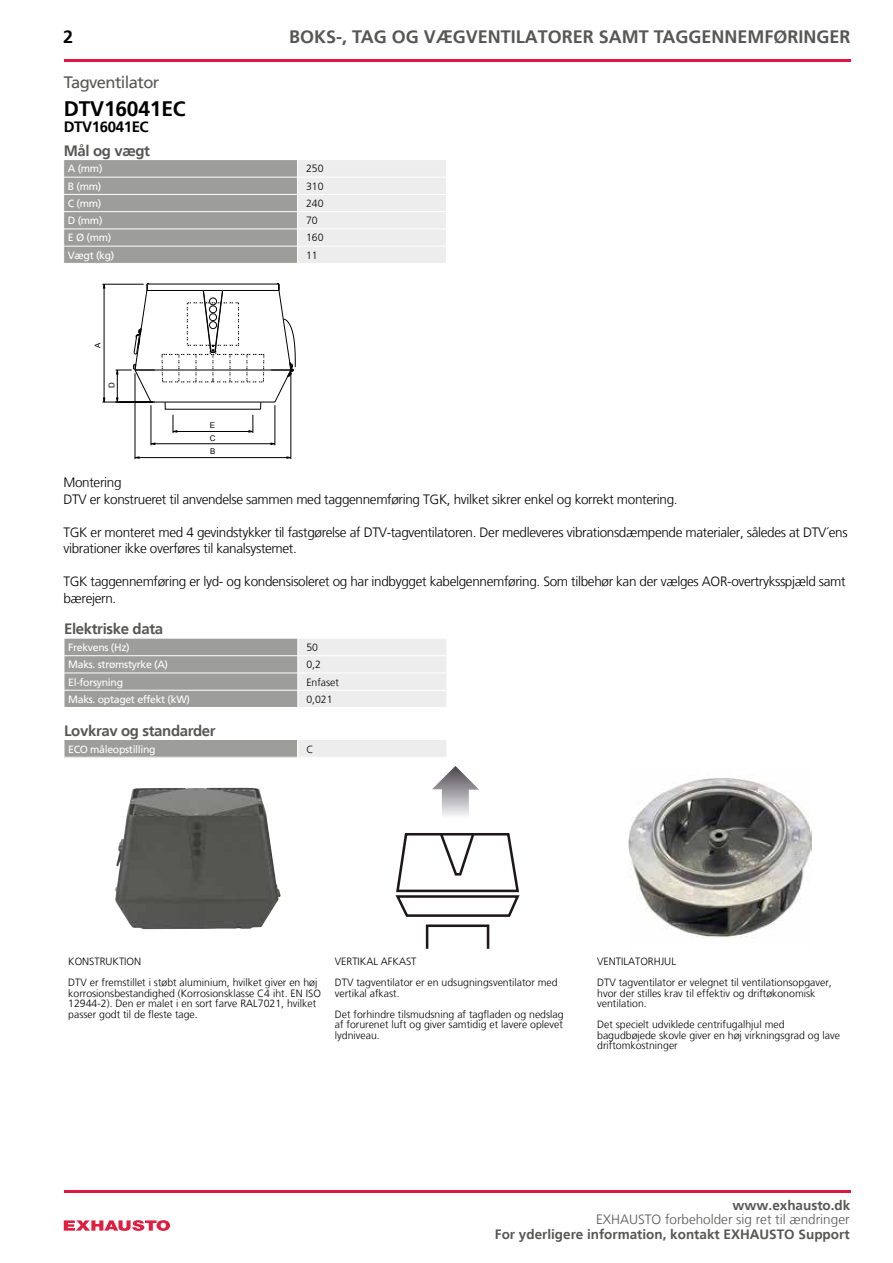
<style>
.page{position:relative;width:893px;height:1263px;background:#fff}
.page>*{position:absolute;margin:0;border:0;box-sizing:border-box;transform-origin:0 0}
.t1{font:700 21px "Frutiger LT";letter-spacing:-.01em;color:#000}
.t2{font:700 18px "Frutiger LT";color:#575756}
.t3{font:700 18px "Frutiger LT";color:#000}
.t4{font:16.5px "Frutiger LT";letter-spacing:-.035em;color:#575756}
.t5{font:700 15px "Frutiger LT";letter-spacing:-.025em;color:#575756}
.t6{font:700 15px "Frutiger LT";letter-spacing:-.025em;color:#000}
.t7{font:300 13.5px/16.5px "Frutiger LT";letter-spacing:-.025em;color:#000}
.t8{font:700 13.5px "Frutiger LT";color:#575756}
.t9{font:300 13.5px "Frutiger LT";color:#575756}
.t10{font:300 10.5px/10.5px "Frutiger LT";color:#000}
.t11{font:10.5px "Frutiger LT";letter-spacing:-.03em;color:#fff}
.t12{font:7.95px/13px "Arial";color:#000;text-align:justify}
</style>
<div class="page">
<svg style="left:64px;top:1220px;width:106px;height:11px"></svg>
<hr style="left:64px;top:60px;width:786px;height:2px;background:#df1641">
<hr style="left:64px;top:1190px;width:786px;height:2px;background:#df1641">
<svg style="left:63px;top:160px;width:383px;height:103px;background:#bfbfbf"></svg>
<hr style="left:158px;top:402px;width:117px;height:1px;background:#000">
<hr style="left:223px;top:290px;width:56px;height:1px;background:#000">
<hr style="left:135px;top:370px;width:156px;height:1px;background:#000">
<hr style="left:147px;top:284px;width:132px;height:1px;background:#000">
<svg style="left:271px;top:283px;width:25px;height:119px"></svg>
<hr style="left:102px;top:284px;width:42px;height:1px;background:#000">
<hr style="left:102px;top:402px;width:51px;height:1px;background:#000">
<hr style="left:104px;top:288px;width:1px;height:110px;background:#000">
<svg style="left:116px;top:283px;width:148px;height:150px"></svg>
<hr style="left:151px;top:405px;width:1px;height:40px;background:#000">
<hr style="left:275px;top:405px;width:1px;height:40px;background:#000">
<hr style="left:155px;top:443px;width:116px;height:1px;background:#000">
<hr style="left:135px;top:373px;width:1px;height:86px;background:#000">
<hr style="left:291px;top:376px;width:1px;height:83px;background:#000">
<hr style="left:139px;top:457px;width:148px;height:1px;background:#000">
<svg style="left:286px;top:457px;width:6px;height:2px"></svg>
<svg style="left:64px;top:638px;width:382px;height:69px;background:#bfbfbf"></svg>
<div style="left:64px;top:740px;width:234px;height:17px;background:#9d9d9c"></div>
<div style="left:298px;top:740px;width:149px;height:17px;background:#ededed"></div>
<svg style="left:64px;top:740px;width:1px;height:17px"></svg>
<img style="left:115px;top:787px;width:166px;height:142px">
<svg style="left:396px;top:833px;width:124px;height:84px"></svg>
<svg style="left:432px;top:766px;width:47px;height:50px"></svg>
<svg style="left:426px;top:924px;width:63px;height:25px"></svg>
<img style="left:628px;top:778px;width:183px;height:160px">
<h2 class="t3" style="left:63px;top:27px;width:12px">2</h2>
<h3 class="t4" style="left:64px;top:73px;width:97px">Tagventilator</h3>
<h1 class="t1" style="left:64px;top:96px;width:123px">DTV16041EC</h1>
<h3 class="t6" style="left:64px;top:118px;width:87px">DTV16041EC</h3>
<h2 class="t2" style="left:289px;top:27px;width:563px">BOKS-, TAG OG VÆGVENTILATORER SAMT TAGGENNEMFØRINGER</h2>
<h3 class="t5" style="left:64px;top:142px;width:88px">Mål og vægt</h3>
<p class="t11" style="left:68px;top:163px;width:36px">A (mm)</p>
<p class="t10" style="left:306px;top:164px;width:19px">250</p>
<p class="t11" style="left:68px;top:180px;width:35px">B (mm)</p>
<p class="t10" style="left:306px;top:181px;width:19px">310</p>
<p class="t11" style="left:68px;top:197px;width:35px">C (mm)</p>
<p class="t10" style="left:306px;top:198px;width:19px">240</p>
<p class="t11" style="left:68px;top:214px;width:36px">D (mm)</p>
<p class="t10" style="left:306px;top:215px;width:13px">70</p>
<p class="t11" style="left:68px;top:232px;width:45px">E Ø (mm)</p>
<p class="t10" style="left:306px;top:233px;width:19px">160</p>
<p class="t11" style="left:68px;top:249px;width:48px">Vægt (kg)</p>
<p class="t10" style="left:306px;top:250px;width:13px">11</p>
<p class="t12" style="left:91px;top:348px;width:7px;rotate:-90deg">A</p>
<p class="t12" style="left:105px;top:388px;width:7px;rotate:-90deg">D</p>
<p class="t12" style="left:210px;top:419px;width:7px">E C B</p>
<p class="t7" style="left:63px;top:474px;width:616px">Montering<br>DTV er konstrueret til anvendelse sammen med taggennemføring TGK, hvilket sikrer enkel og korrekt montering.</p>
<p class="t7" style="left:63px;top:524px;width:786px">TGK er monteret med 4 gevindstykker til fastgørelse af DTV-tagventilatoren. Der medleveres vibrationsdæmpende materialer, således at DTV´ens vibrationer ikke overføres til kanalsystemet.</p>
<p class="t7" style="left:63px;top:573px;width:784px">TGK taggennemføring er lyd- og kondensisoleret og har indbygget kabelgennemføring. Som tilbehør kan der vælges AOR-overtryksspjæld samt bærejern.</p>
<h3 class="t5" style="left:64px;top:620px;width:100px">Elektriske data</h3>
<p class="t11" style="left:68px;top:641px;width:63px">Frekvens (Hz)</p>
<p class="t10" style="left:306px;top:642px;width:13px">50</p>
<p class="t11" style="left:68px;top:658px;width:101px">Maks. strømstyrke (A)</p>
<p class="t10" style="left:306px;top:659px;width:16px">0,2</p>
<p class="t11" style="left:68px;top:676px;width:56px">El-forsyning</p>
<p class="t10" style="left:306px;top:677px;width:34px">Enfaset</p>
<p class="t11" style="left:68px;top:693px;width:123px">Maks. optaget effekt (kW)</p>
<p class="t10" style="left:306px;top:694px;width:28px">0,021</p>
<h3 class="t5" style="left:64px;top:722px;width:153px">Lovkrav og standarder</h3>
<p class="t11" style="left:68px;top:743px;width:89px">ECO måleopstilling</p>
<p class="t10" style="left:306px;top:744px;width:9px">C</p>
<p class="t10" style="left:68px;top:951px;width:251px;line-height:21px">KONSTRUKTION<br>DTV er fremstillet i støbt aluminium, hvilket giver en høj</p>
<p class="t10" style="left:68px;top:988px;width:254px">korrosionsbestandighed (Korrosionsklasse C4 iht. EN ISO<br>12944-2). Den er malet i en sort farve RAL7021, hvilket passer godt til de fleste tage.</p>
<p class="t10" style="left:335px;top:951px;width:224px;line-height:21px">VERTIKAL AFKAST<br>DTV tagventilator er en udsugningsventilator med</p>
<p class="t10" style="left:335px;top:983px;width:230px;line-height:21px">vertikal afkast.<br>Det forhindre tilsmudsning af tagfladen og nedslag</p>
<p class="t10" style="left:335px;top:1019px;width:230px">af forurenet luft og giver samtidig et lavere oplevet lydniveau.</p>
<p class="t10" style="left:597px;top:951px;width:236px;line-height:21px">VENTILATORHJUL<br>DTV tagventilator er velegnet til ventilationsopgaver,</p>
<p class="t10" style="left:597px;top:988px;width:220px">hvor der stilles krav til effektiv og driftøkonomisk ventilation.</p>
<p class="t10" style="left:597px;top:1019px;width:244px">Det specielt udviklede centrifugalhjul med bagudbøjede skovle giver en høj virkningsgrad og lave driftomkostninger</p>
<p class="t8" style="left:733px;top:1198px;width:119px">www.exhausto.dk</p>
<p class="t9" style="left:596px;top:1212px;width:255px">EXHAUSTO forbeholder sig ret til ændringer</p>
<p class="t8" style="left:495px;top:1226px;width:356px">For yderligere information, kontakt EXHAUSTO Support</p>
</div>
